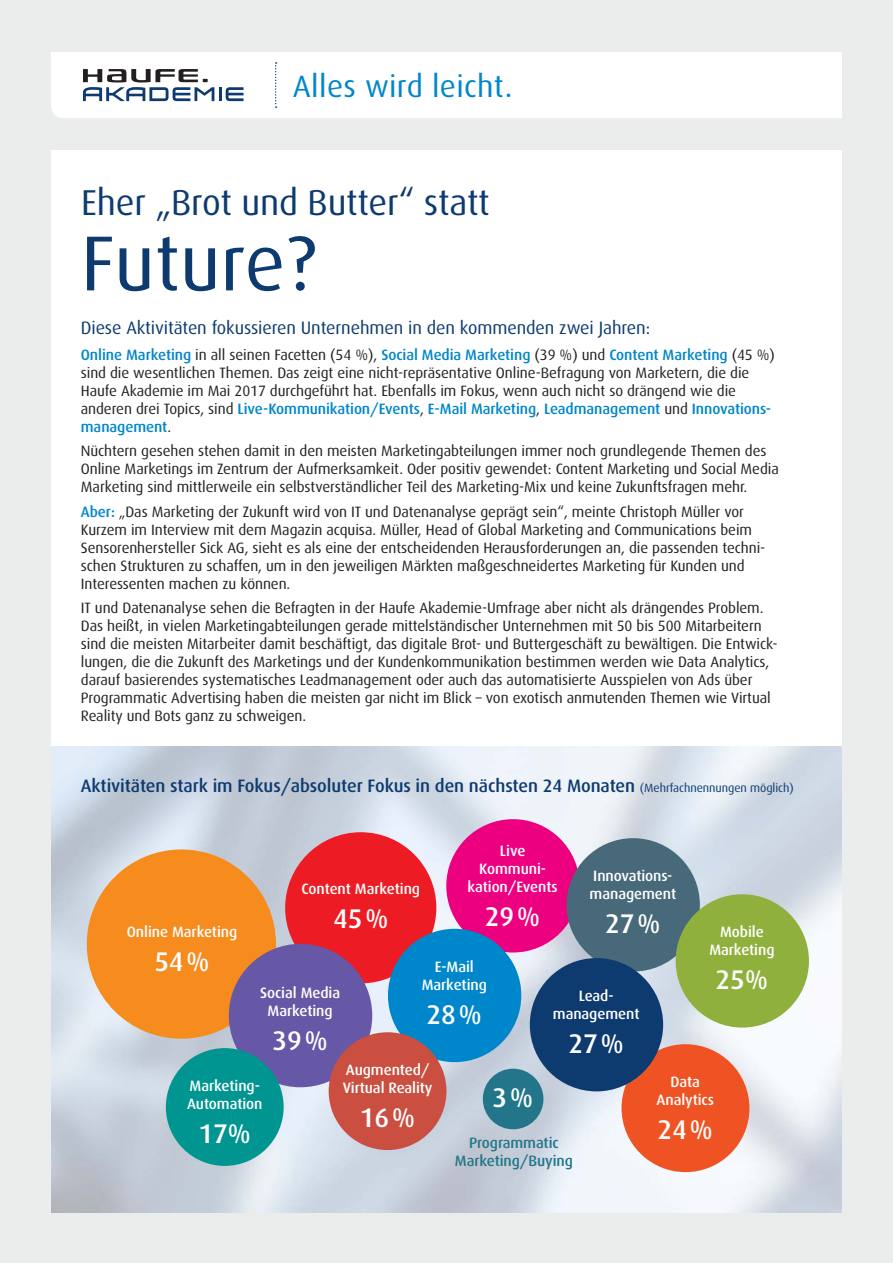
<style>
.page{position:relative;width:893px;height:1263px;background:#ebecec}
.page>*{position:absolute;margin:0;border:0;box-sizing:border-box;transform-origin:0 0}
.t1{font:78px "Dax";color:#0d3b70}
.t2{font:36px "Dax";letter-spacing:-.005em;color:#0d3b70}
.t3{font:30.9px "Dax";letter-spacing:.01em;color:#0086cb}
.t4{font:500 27px "Dax";letter-spacing:-.005em;color:#fff}
.t5{font:500 18px "Dax";letter-spacing:-.005em;color:#0d3b70}
.t6{font:18px "Dax";letter-spacing:-.005em;color:#0d3b70}
.t7{font:15px/18px "Dax";letter-spacing:-.005em;color:#231f20}
.t8{font:500 15px/18px "Dax";letter-spacing:-.005em;color:#fff;text-align:center}
.t9{font:500 15px/18px "Dax";letter-spacing:-.005em;color:#23768a;text-align:center}
.s1{font-weight:500;color:#0086cb}
.s2{font-weight:400;font-size:12px}
</style>
<div class="page">
<div style="left:51px;top:150px;width:791px;height:1062px;background:#fff"></div>
<img style="left:51px;top:1212px;width:791px;height:1px">
<img style="left:51px;top:746px;width:791px;height:466px">
<div style="left:51px;top:52px;width:791px;height:66px;background:#fff"></div>
<svg style="left:275px;top:62px;width:2px;height:46px"></svg>
<hr style="left:219px;top:87px;width:3px;height:14px;background:#0d3b70">
<svg style="left:226px;top:87px;width:18px;height:14px"></svg>
<svg style="left:83px;top:69px;width:131px;height:32px;background:#a7afb9"></svg>
<div style="left:87px;top:849px;width:189px;height:190px;background:#f68b1e;border-radius:50%"></div>
<div style="left:285px;top:832px;width:151px;height:151px;background:#ed1c24;border-radius:50%"></div>
<div style="left:229px;top:944px;width:143px;height:143px;background:#6658a6;border-radius:50%"></div>
<div style="left:446px;top:819px;width:134px;height:133px;background:#ed0080;border-radius:50%"></div>
<div style="left:388px;top:929px;width:133px;height:133px;background:#0086cb;border-radius:50%"></div>
<div style="left:566px;top:838px;width:134px;height:133px;background:#476979;border-radius:50%"></div>
<div style="left:621px;top:1044px;width:128px;height:128px;background:#f05323;border-radius:50%"></div>
<div style="left:166px;top:1048px;width:118px;height:118px;background:#009590;border-radius:50%"></div>
<div style="left:329px;top:1032px;width:117px;height:118px;background:#ca4f41;border-radius:50%"></div>
<div style="left:483px;top:1069px;width:60px;height:60px;background:#23768a;border-radius:50%"></div>
<div style="left:530px;top:958px;width:133px;height:133px;background:#0d3b70;border-radius:50%"></div>
<div style="left:676px;top:894px;width:133px;height:133px;background:#90b03e;border-radius:50%"></div>
<h3 class="t3" style="left:293px;top:71px;width:221px">Alles wird leicht.</h3>
<h2 class="t2" style="left:81px;top:187px;width:410px">Eher „Brot und Butter“ statt</h2>
<h1 class="t1" style="left:81px;top:229px;width:236px">Future?</h1>
<p class="t6" style="left:81px;top:320px;width:571px">Diese Aktivitäten fokussieren Unternehmen in den kommenden zwei Jahren:</p>
<p class="t7" style="left:81px;top:347px;width:696px"><span class="s1">Online Marketing</span> in all seinen Facetten (54 %), <span class="s1">Social Media Marketing</span> (39 %) und <span class="s1">Content Marketing</span> (45 %) sind die wesentlichen Themen. Das zeigt eine nicht-repräsentative Online-Befragung von Marketern, die die Haufe Akademie im Mai 2017 durchgeführt hat. Ebenfalls im Fokus, wenn auch nicht so drängend wie die anderen drei Topics, sind <span class="s1">Live-Kommunikation/Events</span>, <span class="s1">E-Mail Marketing</span>, <span class="s1">Leadmanagement</span> und <span class="s1">Innovations&shy;management</span>.</p>
<p class="t7" style="left:81px;top:443px;width:699px">Nüchtern gesehen stehen damit in den meisten Marketingabteilungen immer noch grundlegende Themen des<br>Online Marketings im Zentrum der Aufmerksamkeit. Oder positiv gewendet: Content Marketing und Social Media<br>Marketing sind mittlerweile ein selbstverständlicher Teil des Marketing-Mix und keine Zukunftsfragen mehr.</p>
<p class="t7" style="left:81px;top:504px;width:686px"><span class="s1">Aber:</span> „Das Marketing der Zukunft wird von IT und Datenanalyse geprägt sein“, meinte Christoph Müller vor Kurzem im Interview mit dem Magazin acquisa. Müller, Head of Global Marketing and Communications beim Sensorenhersteller Sick AG, sieht es als eine der entscheidenden Herausforderungen an, die passenden techni&shy;schen Strukturen zu schaffen, um in den jeweiligen Märkten maßgeschneidertes Marketing für Kunden und Interessenten machen zu können.</p>
<p class="t7" style="left:81px;top:600px;width:698px">IT und Datenanalyse sehen die Befragten in der Haufe Akademie-Umfrage aber nicht als drängendes Problem.<br>Das heißt, in vielen Marketingabteilungen gerade mittelständischer Unternehmen mit 50 bis 500 Mitarbeitern sind die meisten Mitarbeiter damit beschäftigt, das digitale Brot- und Buttergeschäft zu bewältigen. Die Entwick&shy;lungen, die die Zukunft des Marketings und der Kundenkommunikation bestimmen werden wie Data Analytics, darauf basierendes systematisches Leadmanagement oder auch das automatisierte Ausspielen von Ads über Programmatic Advertising haben die meisten gar nicht im Blick – von exotisch anmutenden Themen wie Virtual Reality und Bots ganz zu schweigen.</p>
<p class="t5" style="left:81px;top:778px;width:714px">Aktivitäten stark im Fokus/absoluter Fokus in den nächsten 24 Monaten <span class="s2">(Mehrfachnennungen möglich)</span></p>
<p class="t8" style="left:127px;top:924px;width:112px">Online Marketing</p>
<h3 class="t4" style="left:154px;top:950px;width:57px">54%</h3>
<p class="t8" style="left:468px;top:843px;width:92px">Live<br>Kommuni&shy;kation/Events</p>
<h3 class="t4" style="left:485px;top:905px;width:57px">29%</h3>
<p class="t8" style="left:422px;top:959px;width:67px">E-Mail<br>Marketing</p>
<h3 class="t4" style="left:427px;top:1002px;width:57px">28%</h3>
<p class="t8" style="left:590px;top:868px;width:88px;text-align:left">Innovations&shy;management</p>
<h3 class="t4" style="left:605px;top:912px;width:57px">27%</h3>
<p class="t8" style="left:302px;top:881px;width:120px">Content Marketing</p>
<h3 class="t4" style="left:333px;top:907px;width:57px">45%</h3>
<p class="t8" style="left:260px;top:985px;width:81px">Social Media<br>Marketing</p>
<h3 class="t4" style="left:272px;top:1028px;width:57px">39%</h3>
<p class="t8" style="left:553px;top:988px;width:88px">Lead&shy;management</p>
<h3 class="t4" style="left:568px;top:1032px;width:57px">27%</h3>
<p class="t8" style="left:709px;top:924px;width:67px">Mobile<br>Marketing</p>
<h3 class="t4" style="left:716px;top:968px;width:54px">25%</h3>
<p class="t8" style="left:187px;top:1078px;width:77px;text-align:left">Marketing-<br>Automation</p>
<h3 class="t4" style="left:198px;top:1122px;width:54px">17%</h3>
<p class="t8" style="left:343px;top:1062px;width:91px;text-align:left">Augmented/<br>Virtual Reality</p>
<h3 class="t4" style="left:360px;top:1106px;width:57px">16%</h3>
<h3 class="t4" style="left:492px;top:1086px;width:42px">3%</h3>
<p class="t9" style="left:455px;top:1134px;width:120px">Programmatic<br>Marketing/Buying</p>
<p class="t8" style="left:657px;top:1074px;width:59px">Data<br>Analytics</p>
<h3 class="t4" style="left:658px;top:1118px;width:57px">24%</h3>
</div>
